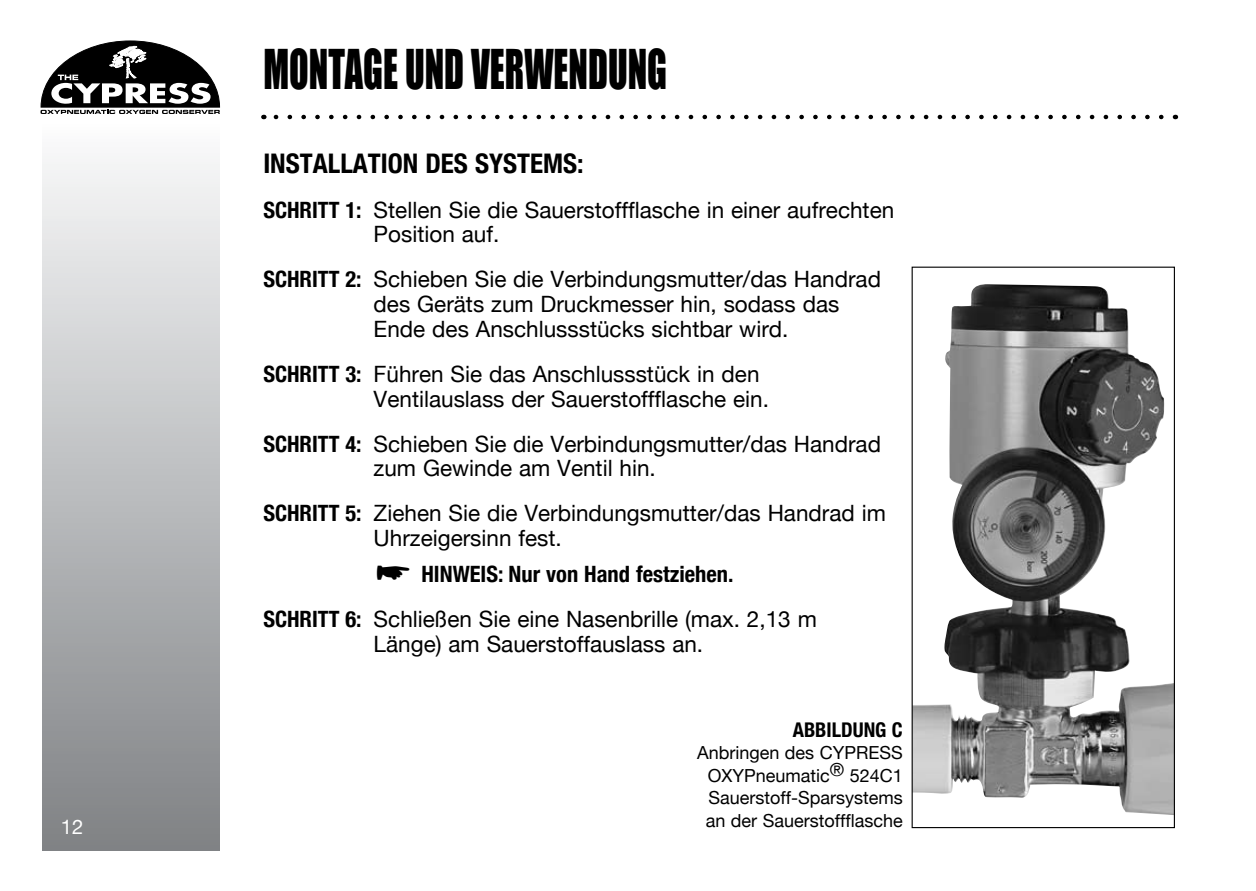
<style>
.page{position:relative;width:1256px;height:891px;background:#fff}
.page>*{position:absolute;margin:0;border:0;box-sizing:border-box;transform-origin:0 0}
.t1{font:50.4px "Impact";color:#000;scale:.71 1}
.t2{font:700 condensed 27px "Helvetica Neue";color:#000}
.t3{font:22.5px/24.8px "Helvetica Neue";color:#000}
.t4{font:700 condensed 22.5px/45px "Helvetica Neue";color:#000}
.t5{font:700 condensed 20.25px "Helvetica Neue";color:#000}
.t6{font:20.25px "Helvetica Neue";color:#fff}
.t7{font:18px/22.5px "Helvetica Neue";color:#000;text-align:justify}
.s1{font-weight:700;font-stretch:condensed}
.s2{font-family:"Monotype Sorts";font-weight:400;font-stretch:normal;font-size:36px}
.s3{font-weight:400;font-stretch:normal}
</style>
<div class="page">
<div style="left:42px;top:124px;width:177px;height:726px;background:linear-gradient(to bottom,#fafbfc,#7e8184)"></div>
<svg style="left:273px;top:115px;width:888px;height:4px"></svg>
<svg style="left:40px;top:40px;width:180px;height:74px"></svg>
<img style="left:913px;top:291px;width:259px;height:524px">
<p class="t6" style="left:61px;top:814px;width:24px">12</p>
<h1 class="t1" style="left:263px;top:38px;width:570px">MONTAGE UND VERWENDUNG</h1>
<p class="t2" style="left:263px;top:147px;width:322px">INSTALLATION DES SYSTEMS:</p>
<p class="t3" style="left:374px;top:197px;width:522px;text-indent:-110px"><span class="s1">SCHRITT 1:</span> Stellen Sie die Sauerstoffflasche in einer aufrechten<br>Position auf.</p>
<p class="t3" style="left:374px;top:267px;width:509px;text-indent:-110px"><span class="s1">SCHRITT 2:</span> Schieben Sie die Verbindungsmutter/das Handrad des Geräts zum Druckmesser hin, sodass das<br>Ende des Anschlussstücks sichtbar wird.</p>
<p class="t3" style="left:374px;top:361px;width:397px;text-indent:-110px"><span class="s1">SCHRITT 3:</span> Führen Sie das Anschlussstück in den<br>Ventilauslass der Sauerstoffflasche ein.</p>
<p class="t3" style="left:374px;top:431px;width:509px;text-indent:-110px"><span class="s1">SCHRITT 4:</span> Schieben Sie die Verbindungsmutter/das Handrad zum Gewinde am Ventil hin.</p>
<p class="t3" style="left:374px;top:501px;width:514px;text-indent:-110px"><span class="s1">SCHRITT 5:</span> Ziehen Sie die Verbindungsmutter/das Handrad im<br>Uhrzeigersinn fest.</p>
<p class="t4" style="left:263px;top:551px;width:555px;text-indent:112px"><span class="s2">*</span> HINWEIS: Nur von Hand festziehen.<br>SCHRITT 6: <span class="s3">Schließen Sie eine Nasenbrille (max. 2,13 m</span></p>
<p class="t3" style="left:374px;top:631px;width:331px">Länge) am Sauerstoffauslass an.</p>
<p class="t5" style="left:792px;top:717px;width:111px">ABBILDUNG C</p>
<p class="t7" style="left:705px;top:741px;width:199px;text-indent:-9px">Anbringen des CYPRESS OXYPneumatic® 524C1<br>Sauerstoff-Sparsystems an der Sauerstoffflasche</p>
</div>
